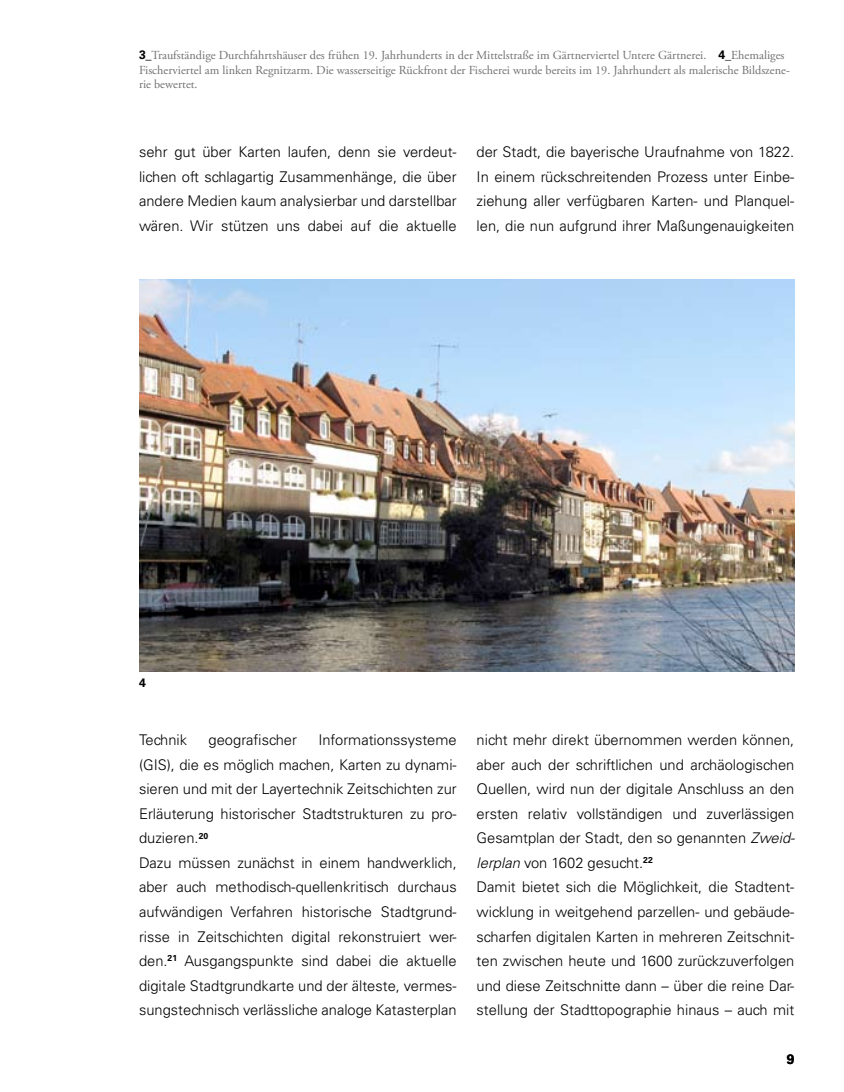
<style>
.page{position:relative;width:844px;height:1092px;background:#fff}
.page>*{position:absolute;margin:0;border:0;box-sizing:border-box;transform-origin:0 0}
.t1{font:300 14.7px/24.5px "Univers LT Std";color:#000;text-align:justify}
.t2{font:12.25px/14.7px "Adobe Garamond Pro";color:#707173}
.t3{font:700 12.25px "Univers LT Std";color:#000}
.s1{font-family:"Univers LT Std";font-weight:700;color:#000}
.s2{font-family:"Univers LT Std";font-weight:300;color:#000}
.s3{font-family:"Times";color:#000}
.s4{font-style:italic}
</style>
<div class="page">
<img style="left:139px;top:279px;width:655px;height:392px">
<p class="t2" style="left:139px;top:48px;width:652px"><span class="s1">3</span><span class="s2">_</span>Traufständige Durchfahrtshäuser des frühen 19. Jahrhunderts in der Mittelstraße im Gärtnerviertel Untere Gärtnerei. <span class="s1">4</span><span class="s3">_</span>Ehemaliges<br>Fischerviertel am linken Regnitzarm. Die wasserseitige Rückfront der Fischerei wurde bereits im 19. Jahrhundert als malerische Bildszene&shy;rie bewertet.</p>
<p class="t1" style="left:139px;top:139px;width:319px">sehr gut über Karten laufen, denn sie verdeut&shy;lichen oft schlagartig Zusammenhänge, die über andere Medien kaum analysierbar und darstellbar wären. Wir stützen uns dabei auf die aktuelle</p>
<p class="t1" style="left:476px;top:139px;width:319px">der Stadt, die bayerische Uraufnahme von 1822.<br>In einem rückschreitenden Prozess unter Einbe&shy;ziehung aller verfügbaren Karten- und Planquel&shy;len, die nun aufgrund ihrer Maßungenauigkeiten</p>
<p class="t3" style="left:139px;top:675px;width:8px">4</p>
<p class="t1" style="left:139px;top:727px;width:50px">Technik</p>
<p class="t1" style="left:208px;top:727px;width:90px">geografischer</p>
<p class="t1" style="left:139px;top:727px;width:319px;text-align:left;text-indent:179px">Informationssysteme (GIS), die es möglich machen, Karten zu dynami&shy;sieren und mit der Layertechnik Zeitschichten zur Erläuterung historischer Stadtstrukturen zu pro&shy;duzieren.<sup>20<br></sup>Dazu müssen zunächst in einem handwerklich, aber auch methodisch-quellenkritisch durchaus aufwändigen Verfahren historische Stadtgrund&shy;risse in Zeitschichten digital rekonstruiert wer&shy;den.<sup>21</sup> Ausgangspunkte sind dabei die aktuelle digitale Stadtgrundkarte und der älteste, vermes&shy;sungstechnisch verlässliche analoge Katasterplan</p>
<p class="t1" style="left:476px;top:727px;width:320px;text-align:left">nicht mehr direkt übernommen werden können, aber auch der schriftlichen und archäologischen Quellen, wird nun der digitale Anschluss an den ersten relativ vollständigen und zuverlässigen Gesamtplan der Stadt, den so genannten <span class="s4">Zweid&shy;lerplan</span> von 1602 gesucht.<sup>22<br></sup>Damit bietet sich die Möglichkeit, die Stadtent&shy;wicklung in weitgehend parzellen- und gebäude&shy;scharfen digitalen Karten in mehreren Zeitschnit&shy;ten zwischen heute und 1600 zurückzuverfolgen und diese Zeitschnitte dann – über die reine Dar&shy;stellung der Stadttopographie hinaus – auch mit</p>
</div>
